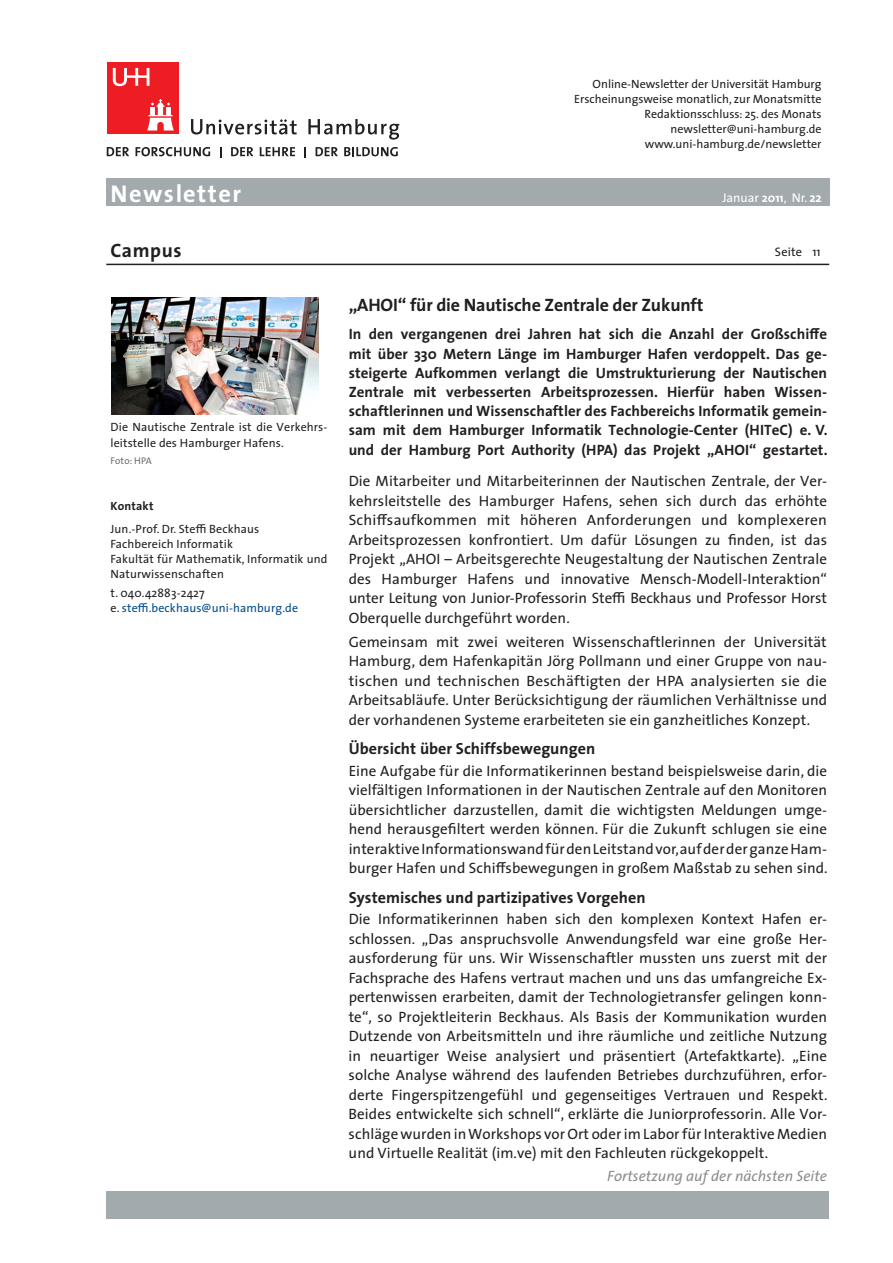
<style>
.page{position:relative;width:893px;height:1263px;background:#fff}
.page>*{position:absolute;margin:0;border:0;box-sizing:border-box;transform-origin:0 0}
.t1{font:700 24.3px "The Sans";letter-spacing:.06em;color:#fff}
.t2{font:700 19.5px "The Sans";letter-spacing:.03em;color:#231f20}
.t3{font:700 18px "The Sans";letter-spacing:-.01em;color:#231f20}
.t4{font:700 16.2px "The Sans";color:#231f20}
.t5{font:15px/19.5px "The Sans";letter-spacing:.005em;color:#231f20;text-align:justify}
.t6{font:700 15px/19.2px "The Sans";letter-spacing:.005em;color:#231f20;text-align:justify}
.t7{font:italic 15px "The Sans";color:#8a8c8f}
.t8{font:12.75px "The Sans";color:#fff}
.t9{font:12.3px "The Sans";letter-spacing:.01em;color:#231f20}
.t10{font:12px/15px "The Sans";color:#231f20}
.t11{font:12px/15px "The Sans";letter-spacing:.01em;color:#004d8d}
.t12{font:700 12px "The Sans";letter-spacing:.01em;color:#231f20}
.t13{font:9.75px "The Sans";letter-spacing:.01em;color:#6c6d70}
.s1{font-weight:700;font-size:12.3px}
.s2{font-weight:700}
.s3{color:#231f20}
</style>
<div class="page">
<svg style="left:191px;top:119px;width:106px;height:15px"></svg>
<svg style="left:308px;top:119px;width:91px;height:21px"></svg>
<div style="left:107px;top:63px;width:72px;height:71px;background:#ee1d23"></div>
<svg style="left:147px;top:99px;width:27px;height:31px"></svg>
<svg style="left:113px;top:68px;width:36px;height:18px"></svg>
<svg style="left:107px;top:147px;width:22px;height:9px"></svg>
<svg style="left:136px;top:147px;width:74px;height:9px"></svg>
<svg style="left:231px;top:147px;width:22px;height:9px"></svg>
<svg style="left:260px;top:147px;width:35px;height:9px"></svg>
<svg style="left:316px;top:147px;width:22px;height:9px"></svg>
<svg style="left:344px;top:147px;width:54px;height:9px"></svg>
<div style="left:106px;top:179px;width:723px;height:27px;background:#a3aaae"></div>
<div style="left:106px;top:1191px;width:723px;height:27px;background:#a3aaae"></div>
<hr style="left:106px;top:264px;width:723px;height:1px;background:#231f20">
<img style="left:112px;top:298px;width:207px;height:116px">
<p class="t10" style="left:574px;top:76px;width:249px;text-align:right">Online-Newsletter der Universität Hamburg Erscheinungsweise monatlich, zur Monatsmitte Redaktionsschluss: 25. des Monats newsletter@uni-hamburg.de www.uni-hamburg.de/newsletter</p>
<h1 class="t1" style="left:111px;top:173px;width:132px">Newsletter</h1>
<p class="t8" style="left:722px;top:187px;width:101px">Januar <span class="s1">2011</span>, Nr. <span class="s2">22</span></p>
<h2 class="t2" style="left:111px;top:234px;width:72px">Campus</h2>
<p class="t10" style="left:111px;top:419px;width:218px;line-height:15.8px">Die Nautische Zentrale ist die Verkehrs&shy;leitstelle des Hamburger Hafens.</p>
<p class="t13" style="left:111px;top:452px;width:43px">Foto: HPA</p>
<p class="t12" style="left:111px;top:496px;width:44px">Kontakt</p>
<p class="t10" style="left:111px;top:521px;width:218px">Jun.-Prof. Dr. Stef Beckhaus<br>Fachbereich Informatik<br>Fakultät für Mathematik, Informatik und<br>Naturwissenschaften</p>
<p class="t11" style="left:111px;top:585px;width:189px"><span class="s3">t. 040.42883-2427<br>e.</span> steffi.beckhaus@uni-hamburg.de</p>
<p class="t9" style="left:775px;top:242px;width:29px">Seite</p>
<p class="t9" style="left:812px;top:242px;width:10px">11</p>
<p class="t3" style="left:349px;top:290px;width:356px">„AHOI“ für die Nautische Zentrale der Zukunft</p>
<p class="t6" style="left:349px;top:324px;width:480px">In den vergangenen drei Jahren hat sich die Anzahl der Großschife mit über 330 Metern Länge im Hamburger Hafen verdoppelt. Das ge&shy;steigerte Aufkommen verlangt die Umstrukturierung der Nautischen Zentrale mit verbesserten Arbeitsprozessen. Hierfür haben Wissen&shy;schaftlerinnen und Wissenschaftler des Fachbereichs Informatik gemein&shy;sam mit dem Hamburger Informatik Technologie- Center (HITeC) e. V. und der Hamburg Port Authority (HPA) das Projekt „AHOI“ gestartet.</p>
<p class="t5" style="left:349px;top:471px;width:480px">Die Mitarbeiter und Mitarbeiterinnen der Nautischen Zentrale, der Ver&shy;kehrsleitstelle des Hamburger Hafens, sehen sich durch das erhöhte Schiffsaufkommen mit höheren Anforderungen und komplexeren Arbeitsprozessen konfrontiert. Um dafür Lösungen zu finden, ist das Projekt „AHOI – Arbeitsgerechte Neugestaltung der Nautischen Zentrale des Hamburger Hafens und innovative Mensch-Modell-Interaktion“ unter Leitung von Junior-Professorin Stef Beckhaus und Professor Horst Oberquelle durchgeführt worden.</p>
<p class="t5" style="left:349px;top:632px;width:480px">Gemeinsam mit zwei weiteren Wissenschaftlerinnen der Universität Hamburg, dem Hafenkapitän Jörg Pollmann und einer Gruppe von nau&shy;tischen und technischen Beschäftigten der HPA analysierten sie die Arbeitsabläufe. Unter Berücksichtigung der räumlichen Verhältnisse und der vorhandenen Systeme erarbeiteten sie ein ganzheitliches Konzept.</p>
<p class="t4" style="left:349px;top:735px;width:248px">Übersicht über Schiffsbewegungen</p>
<p class="t5" style="left:349px;top:761px;width:480px;text-align:left">Eine Aufgabe für die Informatikerinnen bestand beispielsweise darin, die vielfältigen Informationen in der Nautischen Zentrale auf den Monitoren übersichtlicher darzustellen, damit die wichtigsten Meldungen umge&shy;hend herausgefiltert werden können. Für die Zukunft schlugen sie eine interaktive Informationswand für den Leitstand vor, auf der der ganze Ham&shy;burger Hafen und Schiffsbewegungen in großem Maßstab zu sehen sind.</p>
<p class="t4" style="left:349px;top:884px;width:298px">Systemisches und partizipatives Vorgehen</p>
<p class="t5" style="left:349px;top:909px;width:480px;text-align:left">Die Informatikerinnen haben sich den komplexen Kontext Hafen er&shy;schlossen. „Das anspruchsvolle Anwendungsfeld war eine große Her&shy;ausforderung für uns. Wir Wissenschaftler mussten uns zuerst mit der Fachsprache des Hafens vertraut machen und uns das umfangreiche Ex&shy;pertenwissen erarbeiten, damit der Technologietransfer gelingen konn&shy;te“, so Projektleiterin Beckhaus. Als Basis der Kommunikation wurden Dutzende von Arbeitsmitteln und ihre räumliche und zeitliche Nutzung in neuartiger Weise analysiert und präsentiert (Artefaktkarte). „Eine solche Analyse während des laufenden Betriebes durchzuführen, erfor&shy;derte Fingerspitzengefühl und gegenseitiges Vertrauen und Respekt.<br>Beides entwickelte sich schnell“, erklärte die Juniorprofessorin. Alle Vor&shy;schläge wurden in Workshops vor Ort oder im Labor für Interaktive Medien und Virtuelle Realität (im.ve) mit den Fachleuten rückgekoppelt.</p>
<p class="t7" style="left:607px;top:1163px;width:221px">Fortsetzung auf der nächsten Seite</p>
</div>
